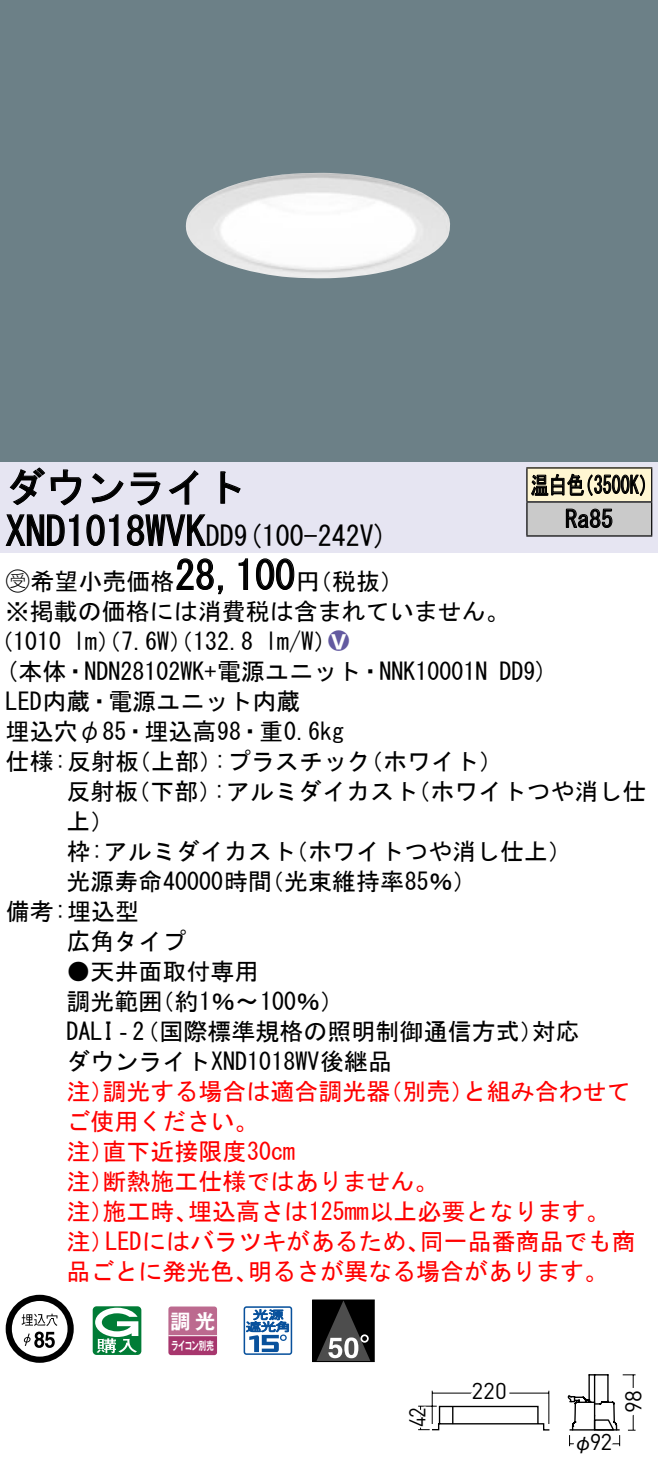
<style>
.page{position:relative;width:658px;height:1472px;background:#fff}
.page>*{position:absolute;margin:0;border:0;box-sizing:border-box;transform-origin:0 0}
.t1{font:40px "MS Gothic";color:#000}
.t2{font:28px "MS Gothic";color:#000}
.t3{font:24px/30px "MS Gothic";color:#000}
.t4{font:24px/30px "MS Gothic";color:#f00}
.t5{font:24px/34px "MS Gothic";color:#000;scale:.75 1}
.t6{font:24px "Ford Classification 1";color:#635aa0}
.t7{font:22.8px "DINOT";letter-spacing:-.03em;color:#000}
.t8{font:22.8px "DINOT";letter-spacing:-.03em;color:#000;scale:.9 1}
.t9{font:20px "Gothic MB101 Pro De Bold 90 pv RKSJ H";color:#fff}
.t10{font:20px "Gothic BBB Pro Medium 90 pv RKSJ H";color:#000}
.t11{font:11.6px "Gothic MB101 Pro De Bold 90 pv RKSJ H";letter-spacing:-.05em;color:#fff;scale:.65 1}
.s1{font-size:28px}
.s2{font-family:"Ford Classification 1"}
.s3{color:#fff}
</style>
<div class="page">
<div style="left:0;top:0;width:658px;height:462px;background:#6c8087"></div>
<img style="left:185px;top:173px;width:265px;height:106px">
<div style="left:0;top:462px;width:658px;height:90px;background:#e6e5f2"></div>
<svg style="left:9px;top:467px;width:73px;height:39px"></svg>
<svg style="left:91px;top:473px;width:33px;height:30px"></svg>
<svg style="left:130px;top:472px;width:30px;height:34px"></svg>
<svg style="left:168px;top:470px;width:30px;height:35px"></svg>
<svg style="left:220px;top:471px;width:21px;height:33px"></svg>
<svg style="left:5px;top:514px;width:74px;height:32px"></svg>
<svg style="left:86px;top:514px;width:33px;height:32px"></svg>
<svg style="left:126px;top:514px;width:80px;height:32px"></svg>
<svg style="left:176px;top:558px;width:47px;height:37px"></svg>
<svg style="left:238px;top:558px;width:10px;height:32px"></svg>
<svg style="left:256px;top:558px;width:39px;height:32px"></svg>
<svg style="left:6px;top:1295px;width:68px;height:68px"></svg>
<svg style="left:93px;top:1306px;width:48px;height:49px"></svg>
<svg style="left:168px;top:1306px;width:49px;height:49px;background:#b55984"></svg>
<hr style="left:168px;top:1335px;width:49px;height:1px;background:#fff">
<svg style="left:243px;top:1306px;width:49px;height:49px"></svg>
<div style="left:312px;top:1300px;width:62px;height:61px;background:#000"></div>
<svg style="left:317px;top:1301px;width:53px;height:59px"></svg>
<div style="left:312px;top:1299px;width:62px;height:63px;border:1px solid #000"></div>
<div style="left:527px;top:468px;width:124px;height:34px;background:#fff6d2"></div>
<div style="left:527px;top:502px;width:124px;height:34px;background:#cacaca"></div>
<hr style="left:526px;top:467px;width:126px;height:2px;background:#000">
<hr style="left:526px;top:468px;width:1px;height:33px;background:#000">
<hr style="left:651px;top:468px;width:1px;height:33px;background:#000">
<hr style="left:526px;top:501px;width:126px;height:2px;background:#000">
<hr style="left:526px;top:502px;width:1px;height:33px;background:#000">
<hr style="left:651px;top:502px;width:1px;height:33px;background:#000">
<hr style="left:526px;top:535px;width:126px;height:2px;background:#000">
<svg style="left:531px;top:473px;width:114px;height:23px"></svg>
<svg style="left:565px;top:508px;width:47px;height:20px"></svg>
<svg style="left:567px;top:1374px;width:69px;height:73px"></svg>
<svg style="left:418px;top:1390px;width:132px;height:41px"></svg>
<h1 class="t1" style="left:6px;top:467px;width:242px">ダウンライト</h1>
<p class="t2" style="left:234px;top:522px;width:155px">(9 100-242 (V</p>
<h1 class="t1" style="left:6px;top:511px;width:230px">XND1018WVK<span class="s1">DD</span></h1>
<h1 class="t1" style="left:175px;top:555px;width:121px">28,100</h1>
<p class="t3" style="left:6px;top:566px;width:505px"><span class="s2">B</span>希望小売価格<br>※掲載の価格には消費税は含まれていません。</p>
<p class="t6" style="left:328px;top:629px;width:22px">2<span class="s3">8</span></p>
<p class="t3" style="left:296px;top:566px;width:109px">（円税抜(</p>
<p class="t3" style="left:265px;top:626px;width:73px">l m (W/</p>
<p class="t3" style="left:-11px;top:626px;width:74px">（1010</p>
<p class="t3" style="left:73px;top:626px;width:182px">lm）（7.6 ）（W 132.8</p>
<p class="t5" style="left:565px;top:468px;width:65px;text-indent:-34px">温白色<br>Ra85</p>
<p class="t5" style="left:575px;top:468px;width:109px">（3500 (K</p>
<p class="t3" style="left:6px;top:656px;width:483px">(本体・NDN28102WK+電源ユニット・NNK10001N</p>
<p class="t3" style="left:6px;top:686px;width:296px">LED内蔵・電源ユニット内蔵</p>
<p class="t3" style="left:6px;top:716px;width:340px">埋込穴φ85・埋込高98・重0.6kg</p>
<p class="t3" style="left:359px;top:746px;width:145px">（ホワイト(</p>
<p class="t3" style="left:214px;top:746px;width:158px">:プラスチック</p>
<p class="t3" style="left:6px;top:746px;width:135px">仕様:反射板</p>
<p class="t3" style="left:127px;top:746px;width:97px">（上部）</p>
<p class="t3" style="left:499px;top:656px;width:50px">DD (9</p>
<p class="t3" style="left:66px;top:776px;width:73px">反射板上(</p>
<p class="t3" style="left:126px;top:776px;width:97px">（下部）</p>
<p class="t3" style="left:213px;top:776px;width:206px">:アルミダイカスト</p>
<p class="t3" style="left:406px;top:776px;width:241px">（ホワイトつや消し仕</p>
<p class="t3" style="left:260px;top:836px;width:218px;text-indent:-193px">枠:アルミダイカスト<br>（光束維持率85％(</p>
<p class="t3" style="left:284px;top:836px;width:290px">（ホワイトつや消し仕上(</p>
<p class="t3" style="left:66px;top:866px;width:207px">光源寿命40000時間</p>
<p class="t3" style="left:6px;top:896px;width:135px">備考:埋込型</p>
<p class="t3" style="left:66px;top:926px;width:122px">広角タイプ</p>
<p class="t3" style="left:150px;top:956px;width:195px;text-indent:-84px">●天井面取付専用<br>（約1％〜100％(</p>
<p class="t3" style="left:66px;top:986px;width:98px">調光範囲</p>
<p class="t3" style="left:66px;top:1016px;width:479px">DALI‐（2 国際標準規格の照明制御通信方式）ダウンライトXND1018WV後継品</p>
<p class="t4" style="left:462px;top:1076px;width:169px">と組み合わせて</p>
<p class="t3" style="left:531px;top:1016px;width:49px">対応</p>
<p class="t4" style="left:102px;top:1076px;width:289px">調光する場合は適合調光器</p>
<p class="t4" style="left:378px;top:1076px;width:97px">（別売）</p>
<p class="t4" style="left:66px;top:1076px;width:49px">注）</p>
<p class="t4" style="left:66px;top:1106px;width:193px">ご使用ください。</p>
<p class="t4" style="left:102px;top:1136px;width:194px">直下近接限度30cm</p>
<p class="t4" style="left:102px;top:1136px;width:337px;text-indent:-36px">注）<br>断熱施工仕様ではありません。</p>
<p class="t4" style="left:66px;top:1166px;width:49px">注）</p>
<p class="t4" style="left:188px;top:1196px;width:423px">埋込高さは125mm以上必要となります。</p>
<p class="t4" style="left:102px;top:1196px;width:97px">施工時、</p>
<p class="t4" style="left:66px;top:1196px;width:49px">注）</p>
<p class="t4" style="left:66px;top:1226px;width:49px">注）</p>
<p class="t4" style="left:105px;top:1226px;width:326px">LEDにはバラツキがあるため、</p>
<p class="t4" style="left:420px;top:1226px;width:217px">同一品番商品でも商</p>
<p class="t4" style="left:66px;top:1256px;width:193px">品ごとに発光色、</p>
<p class="t4" style="left:248px;top:1256px;width:362px">明るさが異なる場合があります。</p>
<p class="t9" style="left:171px;top:1304px;width:46px">調光</p>
<p class="t11" style="left:171px;top:1335px;width:67px">ライコン別売</p>
<p class="t8" style="left:402px;top:1427px;width:24px;rotate:-90deg">42</p>
<p class="t7" style="left:471px;top:1375px;width:37px">220</p>
<p class="t7" style="left:590px;top:1426px;width:24px">92</p>
<p class="t10" style="left:573px;top:1426px;width:21px">φ</p>
<p class="t7" style="left:617px;top:1413px;width:24px;rotate:-90deg">98</p>
</div>
